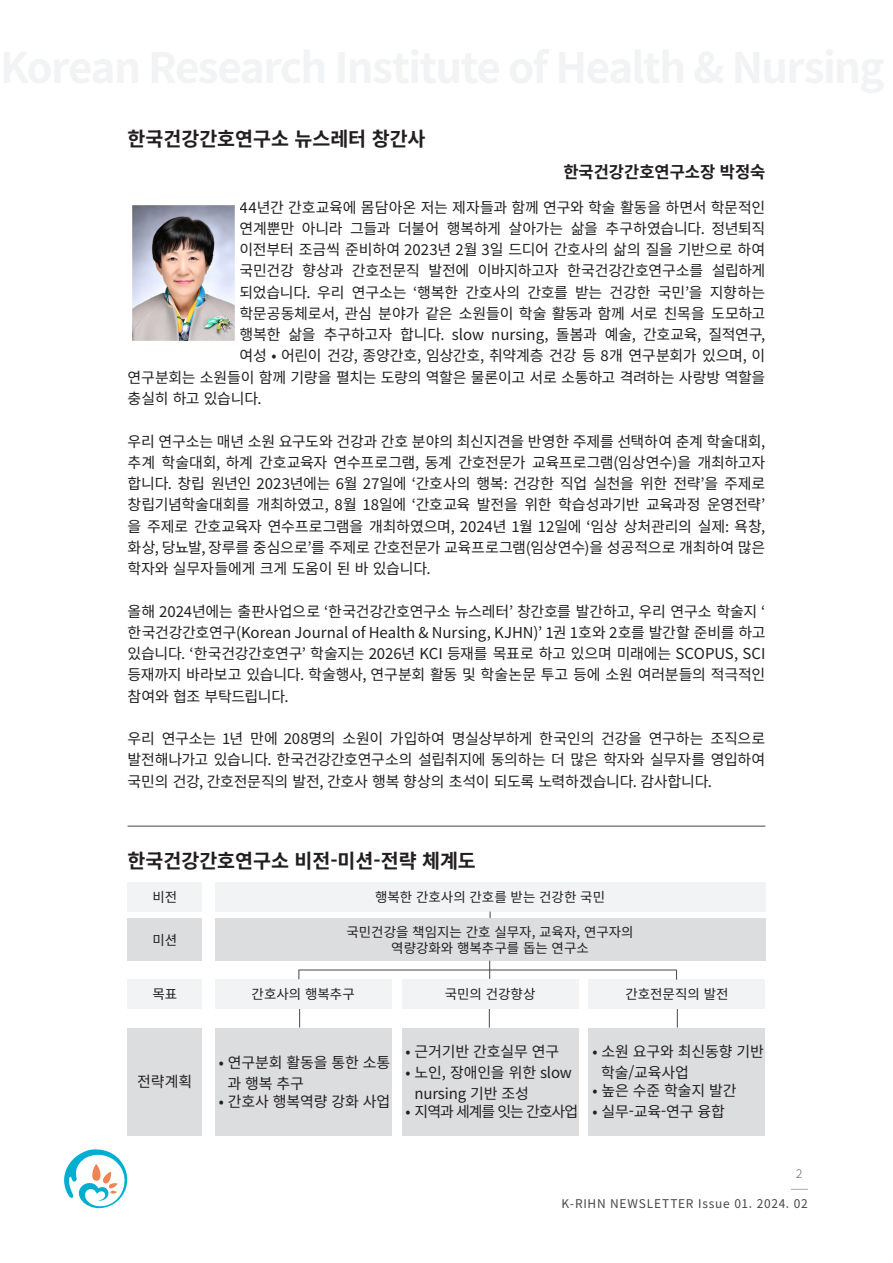
<style>
.page{position:relative;width:893px;height:1263px;background:#fff}
.page>*{position:absolute;margin:0;border:0;box-sizing:border-box;transform-origin:0 0}
.t1{font:100 19.5px "Noto Sans KR";color:#231f20}
.t2{font:100 16.5px "Noto Sans KR";color:#231f20}
.Body_Text_-_Regular__Justify{font:15px/21.3px "Noto Sans KR";letter-spacing:-.01em;color:#231f20;text-align:justify}
.Body_Text_-_Regular__Justify-2{font:15px "Noto Sans KR";letter-spacing:-.07em;color:#231f20}
.t3{font:13.5px "Noto Sans KR";color:#231f20}
.t4{font:12px "Noto Sans KR";letter-spacing:.06em;color:#464748}
.t5{font:100 12px "Noto Sans KR";color:#464748}
</style>
<div class="page">
<svg style="left:791px;top:1189px;width:17px;height:1px"></svg>
<svg style="left:64px;top:1149px;width:64px;height:60px"></svg>
<hr style="left:128px;top:826px;width:637px;height:1px;background:#464748">
<img style="left:132px;top:205px;width:103px;height:136px">
<div style="left:128px;top:882px;width:74px;height:30px;background:#f2f3f4"></div>
<div style="left:215px;top:882px;width:550px;height:30px;background:#f2f3f4"></div>
<div style="left:128px;top:918px;width:74px;height:42px;background:#dcdddf"></div>
<div style="left:215px;top:918px;width:550px;height:42px;background:#dcdddf"></div>
<div style="left:128px;top:979px;width:74px;height:30px;background:#f2f3f4"></div>
<div style="left:215px;top:979px;width:177px;height:30px;background:#f2f3f4"></div>
<div style="left:402px;top:979px;width:177px;height:30px;background:#f2f3f4"></div>
<div style="left:588px;top:979px;width:177px;height:30px;background:#f2f3f4"></div>
<div style="left:128px;top:1027px;width:74px;height:108px;background:#dcdddf"></div>
<div style="left:215px;top:1027px;width:177px;height:108px;background:#dcdddf"></div>
<div style="left:402px;top:1027px;width:177px;height:108px;background:#dcdddf"></div>
<div style="left:588px;top:1027px;width:177px;height:108px;background:#dcdddf"></div>
<hr style="left:298px;top:969px;width:379px;height:1px;background:#464748">
<svg style="left:489px;top:960px;width:1px;height:19px"></svg>
<svg style="left:299px;top:1009px;width:1px;height:18px"></svg>
<svg style="left:489px;top:1009px;width:1px;height:18px"></svg>
<svg style="left:677px;top:1009px;width:1px;height:18px"></svg>
<p class="t1" style="left:128px;top:128px;width:299px">한국건강간호연구소 뉴스레터 창간사</p>
<p class="t2" style="left:563px;top:163px;width:203px">한국건강간호연구소장 박정숙</p>
<p class="Body_Text_-_Regular__Justify" style="left:240px;top:197px;width:527px">44년간 간호교육에 몸담아온 저는 제자들과 함께 연구와 학술 활동을 하면서 학문적인</p>
<p class="Body_Text_-_Regular__Justify" style="left:240px;top:218px;width:527px">연계뿐만 아니라 그들과 더불어 행복하게 살아가는 삶을 추구하였습니다. 정년퇴직</p>
<p class="Body_Text_-_Regular__Justify" style="left:240px;top:239px;width:527px">이전부터 조금씩 준비하여 2023년 2월 3일 드디어 간호사의 삶의 질을 기반으로 하여</p>
<p class="Body_Text_-_Regular__Justify" style="left:240px;top:261px;width:527px">국민건강 향상과 간호전문직 발전에 이바지하고자 한국건강간호연구소를 설립하게</p>
<p class="Body_Text_-_Regular__Justify" style="left:240px;top:282px;width:527px">되었습니다. 우리 연구소는 ‘행복한 간호사의 간호를 받는 건강한 국민’을 지향하는</p>
<p class="Body_Text_-_Regular__Justify" style="left:240px;top:303px;width:527px">학문공동체로서, 관심 분야가 같은 소원들이 학술 활동과 함께 서로 친목을 도모하고</p>
<p class="Body_Text_-_Regular__Justify" style="left:240px;top:324px;width:527px">행복한 삶을 추구하고자 합니다. slow nursing, 돌봄과 예술, 간호교육, 질적연구,</p>
<p class="Body_Text_-_Regular__Justify" style="left:240px;top:346px;width:527px">여성 • 어린이 건강, 종양간호, 임상간호, 취약계층 건강 등 8개 연구분회가 있으며, 이</p>
<p class="Body_Text_-_Regular__Justify" style="left:128px;top:367px;width:639px">연구분회는 소원들이 함께 기량을 펼치는 도량의 역할은 물론이고 서로 소통하고 격려하는 사랑방 역할을</p>
<p class="Body_Text_-_Regular__Justify" style="left:128px;top:388px;width:136px">충실히 하고 있습니다.</p>
<p class="Body_Text_-_Regular__Justify" style="left:128px;top:431px;width:639px">우리 연구소는 매년 소원 요구도와 건강과 간호 분야의 최신지견을 반영한 주제를 선택하여 춘계 학술대회, 추계 학술대회, 하계 간호교육자 연수프로그램, 동계 간호전문가 교육프로그램(임상연수)을 개최하고자 합니다. 창립 원년인 2023년에는 6월 27일에 ‘간호사의 행복: 건강한 직업 실천을 위한 전략’을 주제로 창립기념학술대회를 개최하였고, 8월 18일에 ‘간호교육 발전을 위한 학습성과기반 교육과정 운영전략’ 을 주제로 간호교육자 연수프로그램을 개최하였으며, 2024년 1월 12일에 ‘임상 상처관리의 실제: 욕창, 화상, 당뇨발, 장루를 중심으로’를 주제로 간호전문가 교육프로그램(임상연수)을 성공적으로 개최하여 많은 학자와 실무자들에게 크게 도움이 된 바 있습니다.</p>
<p class="Body_Text_-_Regular__Justify" style="left:128px;top:601px;width:639px">올해 2024년에는 출판사업으로 ‘한국건강간호연구소 뉴스레터’ 창간호를 발간하고, 우리 연구소 학술지 ‘ 한국건강간호연구(Korean Journal of Health &amp; Nursing, KJHN)’ 1권 1호와 2호를 발간할 준비를 하고 있습니다. ‘한국건강간호연구’ 학술지는 2026년 KCI 등재를 목표로 하고 있으며 미래에는 SCOPUS, SCI 등재까지 바라보고 있습니다. 학술행사, 연구분회 활동 및 학술논문 투고 등에 소원 여러분들의 적극적인 참여와 협조 부탁드립니다.</p>
<p class="Body_Text_-_Regular__Justify" style="left:128px;top:728px;width:639px">우리 연구소는 1년 만에 208명의 소원이 가입하여 명실상부하게 한국인의 건강을 연구하는 조직으로 발전해나가고 있습니다. 한국건강간호연구소의 설립취지에 동의하는 더 많은 학자와 실무자를 영입하여 국민의 건강, 간호전문직의 발전, 간호사 행복 향상의 초석이 되도록 노력하겠습니다. 감사합니다.</p>
<p class="t1" style="left:128px;top:849px;width:350px">한국건강간호연구소 비전-미션-전략 체계도</p>
<p class="t3" style="left:152px;top:889px;width:26px">비전</p>
<p class="t3" style="left:375px;top:889px;width:232px">행복한 간호사의 간호를 받는 건강한 국민</p>
<p class="t3" style="left:152px;top:932px;width:26px">미션</p>
<p class="t3" style="left:346px;top:924px;width:289px">국민건강을 책임지는 간호 실무자, 교육자, 연구자의</p>
<p class="t3" style="left:391px;top:940px;width:199px">역량강화와 행복추구를 돕는 연구소</p>
<p class="t3" style="left:152px;top:987px;width:26px">목표</p>
<p class="t3" style="left:252px;top:987px;width:105px">간호사의 행복추구</p>
<p class="t3" style="left:445px;top:987px;width:92px">국민의 건강향상</p>
<p class="t3" style="left:625px;top:987px;width:105px">간호전문직의 발전</p>
<p class="Body_Text_-_Regular__Justify" style="left:137px;top:1071px;width:57px">전략계획</p>
<p class="Body_Text_-_Regular__Justify" style="left:227px;top:1052px;width:164px;text-indent:-9px">• 연구분회 활동을 통한 소통 과 행복 추구</p>
<p class="Body_Text_-_Regular__Justify" style="left:219px;top:1091px;width:173px">• 간호사 행복역량 강화 사업</p>
<p class="Body_Text_-_Regular__Justify" style="left:406px;top:1041px;width:155px">• 근거기반 간호실무 연구</p>
<p class="Body_Text_-_Regular__Justify" style="left:414px;top:1062px;width:159px;text-indent:-9px">• 노인, 장애인을 위한 slow nursing 기반 조성</p>
<p class="Body_Text_-_Regular__Justify-2" style="left:406px;top:1103px;width:174px">• 지역과 세계를 잇는 간호사업</p>
<p class="Body_Text_-_Regular__Justify" style="left:601px;top:1041px;width:164px;text-indent:-9px">• 소원 요구와 최신동향 기반 학술/교육사업</p>
<p class="Body_Text_-_Regular__Justify" style="left:592px;top:1080px;width:146px">• 높은 수준 학술지 발간</p>
<p class="Body_Text_-_Regular__Justify" style="left:592px;top:1101px;width:134px">• 실무-교육-연구 융합</p>
<p class="t5" style="left:796px;top:1167px;width:8px">2</p>
<p class="t4" style="left:562px;top:1197px;width:248px">K-RIHN NEWSLETTER Issue 01. 2024. 02</p>
</div>
